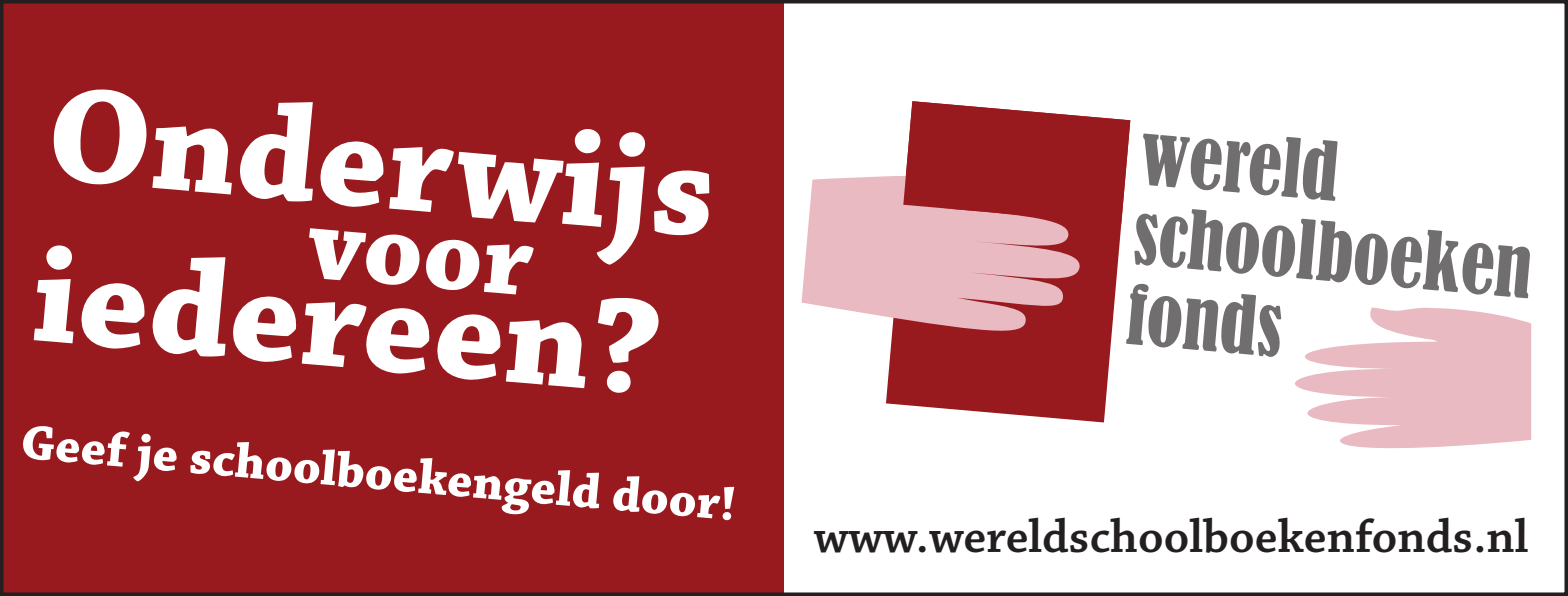
<style>
.page{position:relative;width:1568px;height:596px;background:#fff}
.page>*{position:absolute;margin:0;border:0;box-sizing:border-box;transform-origin:0 0}
.t1{font:700 141.75px "Chaparral Pro";color:#fff}
.t2{font:700 109.2px "Chaparral Pro";color:#fff}
.t3{font:condensed 75.6px/80.1px "Bernard";color:rgb(35 31 32/.65)}
.t4{font:700 51.1px "Chaparral Pro";color:#fff}
.t5{font:600 49px "Chaparral Pro";color:#231f20}
</style>
<div class="page">
<div style="left:0;top:0;width:784px;height:595px;background:#981a1e"></div>
<svg style="left:886px;top:224px;width:236px;height:198px;fill:#981a1e"></svg>
<svg style="left:1295px;top:307px;width:236px;height:142px;fill:#eabac2"></svg>
<svg style="left:801px;top:176px;width:280px;height:162px;background:#e0a9b0"></svg>
<svg style="left:903px;top:101px;width:227px;height:123px;background:#a83c40"></svg>
<div style="left:0;top:0;width:1568px;height:595px;border:4px solid #231f20"></div>
<h1 class="t1" style="left:55px;top:50px;width:671px;rotate:5deg">Onderwijs</h1>
<h2 class="t2" style="left:314px;top:177px;width:227px;rotate:5deg">voor</h2>
<h1 class="t1" style="left:41px;top:212px;width:631px;rotate:5deg">iedereen?</h1>
<p class="t4" style="left:24px;top:411px;width:719px;rotate:5deg">Geef je schoolboekengeld door!</p>
<h3 class="t3" style="left:1144px;top:116px;width:401px;rotate:5deg">wereld schoolboeken fonds</h3>
<p class="t5" style="left:814px;top:508px;width:716px">www.wereldschoolboekenfonds.nl</p>
</div>
